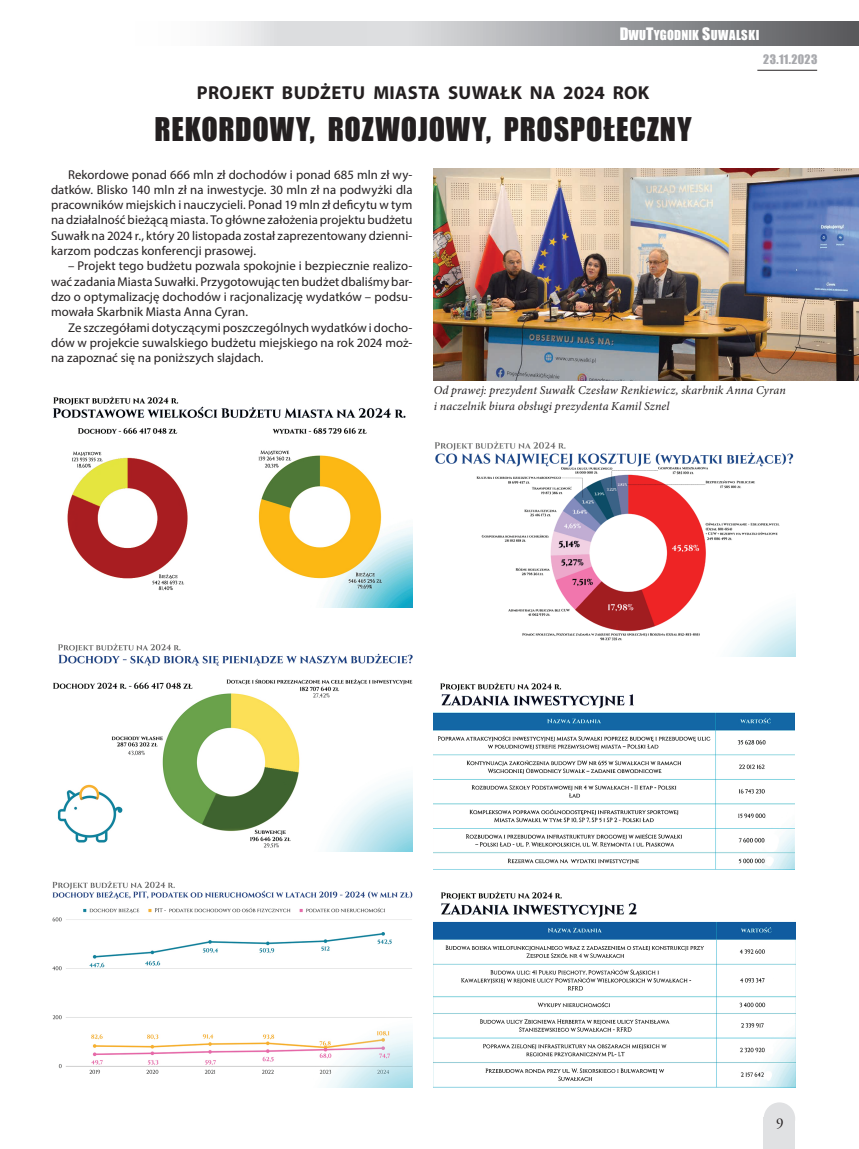
<style>
.page{position:relative;width:859px;height:1149px;background:#fff}
.page>*{position:absolute;margin:0;border:0;box-sizing:border-box;transform-origin:0 0}
.t1{font:30px "Impact";letter-spacing:.03em;color:#231f20}
.t2{font:700 18.75px "Myriad Pro";letter-spacing:.02em;color:#231f20}
.t3{font:15px "Adobe Garamond Pro";color:#231f20}
.t4{font:12.75px/15.3px "Myriad Pro";letter-spacing:.005em;color:#231f20;text-align:justify}
.t5{font:12.6px "Impact";letter-spacing:.015em;color:#fff}
.t6{font:italic 12px/15.3px "Minion Pro";letter-spacing:.01em;color:#231f20}
.t7{font:12px "Impact";letter-spacing:.03em;color:#a8a9ad}
.s1{font-size:15.75px}
</style>
<div class="page">
<svg style="left:219px;top:21px;width:640px;height:25px;background:#acadb0"></svg>
<hr style="left:757px;top:70px;width:60px;height:1px;background:#231f20">
<div style="left:764px;top:1101px;width:31px;height:33px;background:#e0e1e3;border-radius:50%"></div>
<div style="left:764px;top:1117px;width:31px;height:31px;background:#e0e1e3"></div>
<img style="left:434px;top:169px;width:425px;height:212px">
<img style="left:53px;top:396px;width:359px;height:211px">
<img style="left:53px;top:643px;width:359px;height:208px">
<img style="left:52px;top:881px;width:360px;height:205px">
<img style="left:434px;top:682px;width:360px;height:187px">
<img style="left:434px;top:441px;width:361px;height:215px">
<img style="left:434px;top:891px;width:361px;height:195px">
<p class="t5" style="left:620px;top:26px;width:141px"><span class="s1">D</span>WU<span class="s1">T</span>YGODNIK <span class="s1">S</span>UWALSKI</p>
<p class="t7" style="left:763px;top:50px;width:56px">23.11.2023</p>
<h2 class="t2" style="left:197px;top:81px;width:454px">PROJEKT BUDŻETU MIASTA SUWAŁK NA 2024 ROK</h2>
<h1 class="t1" style="left:155px;top:106px;width:538px">REKORDOWY, ROZWOJOWY, PROSPOŁECZNY</h1>
<p class="t4" style="left:51px;top:166px;width:363px;text-indent:17px">Rekordowe ponad 666 mln zł dochodów i ponad 685 mln zł wy&shy;datków. Blisko 140 mln zł na inwestycje. 30 mln zł na podwyżki dla pracowników miejskich i nauczycieli. Ponad 19 mln zł deficytu w tym na działalność bieżącą miasta. To główne założenia projektu budżetu Suwałk na 2024 r., który 20 listopada został zaprezentowany dzienni&shy;karzom podczas konferencji prasowej.</p>
<p class="t4" style="left:51px;top:258px;width:363px;text-indent:17px">– Projekt tego budżetu pozwala spokojnie i bezpiecznie realizo&shy;wać zadania Miasta Suwałki. Przygotowując ten budżet dbaliśmy bar&shy;dzo o optymalizację dochodów i racjonalizację wydatków – podsu&shy;mowała Skarbnik Miasta Anna Cyran.</p>
<p class="t4" style="left:51px;top:319px;width:363px;text-indent:17px">Ze szczegółami dotyczącymi poszczególnych wydatków i docho&shy;dów w projekcie suwalskiego budżetu miejskiego na rok 2024 moż&shy;na zapoznać się na poniższych slajdach.</p>
<p class="t6" style="left:434px;top:383px;width:354px">Od prawej: prezydent Suwałk Czesław Renkiewicz, skarbnik Anna Cyran i naczelnik biura obsługi prezydenta Kamil Sznel</p>
<p class="t3" style="left:776px;top:1114px;width:9px">9</p>
</div>
